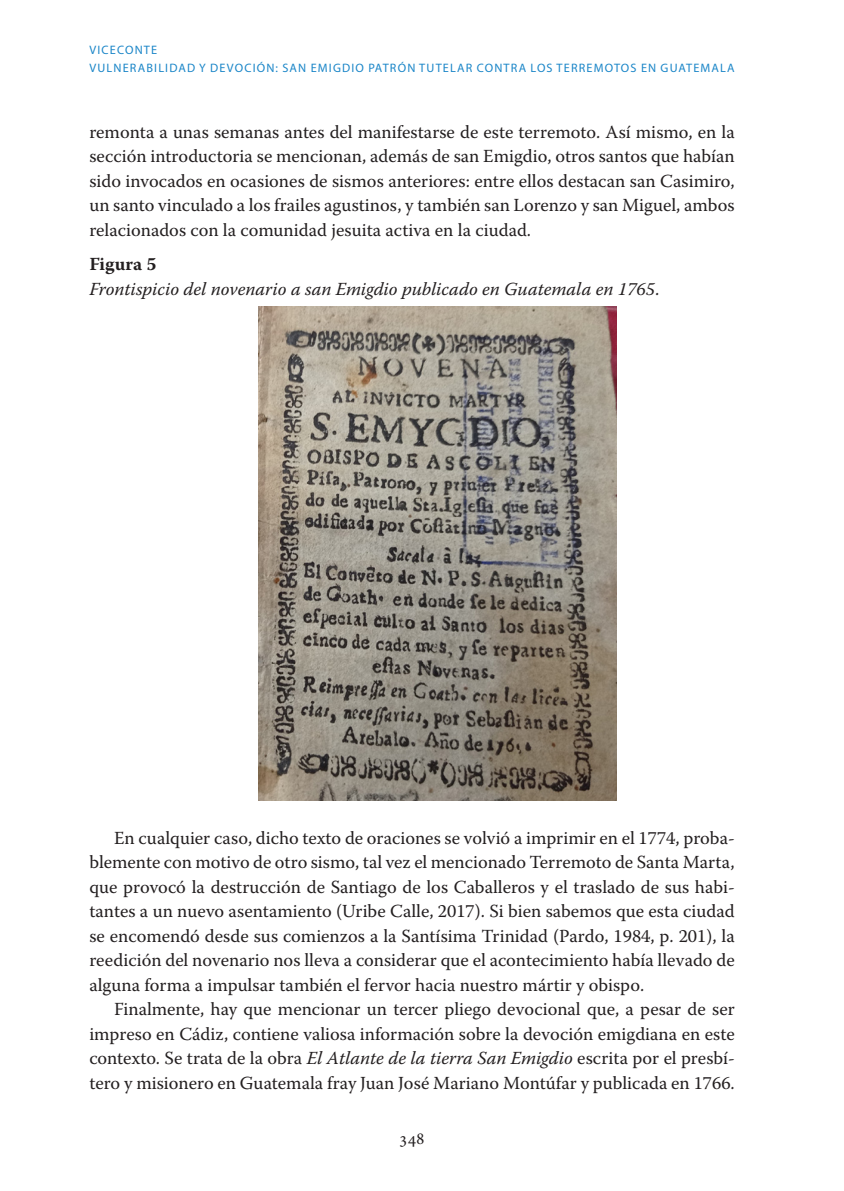
<style>
.page{position:relative;width:844px;height:1191px;background:#fff}
.page>*{position:absolute;margin:0;border:0;box-sizing:border-box;transform-origin:0 0}
.t1{font:18.38px/24.5px "Warnock Pro";color:#231f20;text-align:justify}
.t2{font:italic 18.38px "Warnock Pro";color:#231f20}
.t3{font:700 18.38px "Warnock Pro";color:#231f20}
.t4{font:17.5px "Minion Pro";color:#231f20}
.chs-author{font:12.25px "Myriad Pro";letter-spacing:.095em;color:#1b86c8}
.s1{font-style:normal}
.s2{font-style:italic}
</style>
<div class="page">
<img style="left:258px;top:306px;width:358px;height:494px">
<p class="chs-author" style="left:89px;top:43px;width:69px">VICECONTE</p>
<p class="chs-author" style="left:89px;top:60px;width:646px">VULNERABILIDAD Y DEVOCIÓN: SAN EMIGDIO PATRÓN TUTELAR CONTRA LOS TERREMOTOS EN GUATEMALA</p>
<p class="t1" style="left:89px;top:119px;width:646px">remonta a unas semanas antes del manifestarse de este terremoto. Así mismo, en la sección introductoria se mencionan, además de san Emigdio, otros santos que habían sido invocados en ocasiones de sismos anteriores: entre ellos destacan san Casimiro, un santo vinculado a los frailes agustinos, y también san Lorenzo y san Miguel, ambos relacionados con la comunidad jesuita activa en la ciudad.</p>
<p class="t3" style="left:89px;top:253px;width:68px">Figura 5</p>
<p class="t2" style="left:89px;top:277px;width:571px">Frontispicio del novenario a san Emigdio publicado en Guatemala en 1765<span class="s1">.</span></p>
<p class="t1" style="left:89px;top:825px;width:646px;text-indent:25px">En cualquier caso, dicho texto de oraciones se volvió a imprimir en el 1774, proba&shy;blemente con motivo de otro sismo, tal vez el mencionado Terremoto de Santa Marta, que provocó la destrucción de Santiago de los Caballeros y el traslado de sus habi&shy;tantes a un nuevo asentamiento (Uribe Calle, 2017). Si bien sabemos que esta ciudad se encomendó desde sus comienzos a la Santísima Trinidad (Pardo, 1984, p. 201), la reedición del novenario nos lleva a considerar que el acontecimiento había llevado de alguna forma a impulsar también el fervor hacia nuestro mártir y obispo.</p>
<p class="t1" style="left:89px;top:996px;width:646px;text-indent:25px">Finalmente, hay que mencionar un tercer pliego devocional que, a pesar de ser impreso en Cádiz, contiene valiosa información sobre la devoción emigdiana en este contexto. Se trata de la obra <span class="s2">El Atlante de la tierra San Emigdio</span> escrita por el presbí&shy;tero y misionero en Guatemala fray Juan José Mariano Montúfar y publicada en 1766.</p>
<p class="t4" style="left:399px;top:1126px;width:27px">348</p>
</div>
